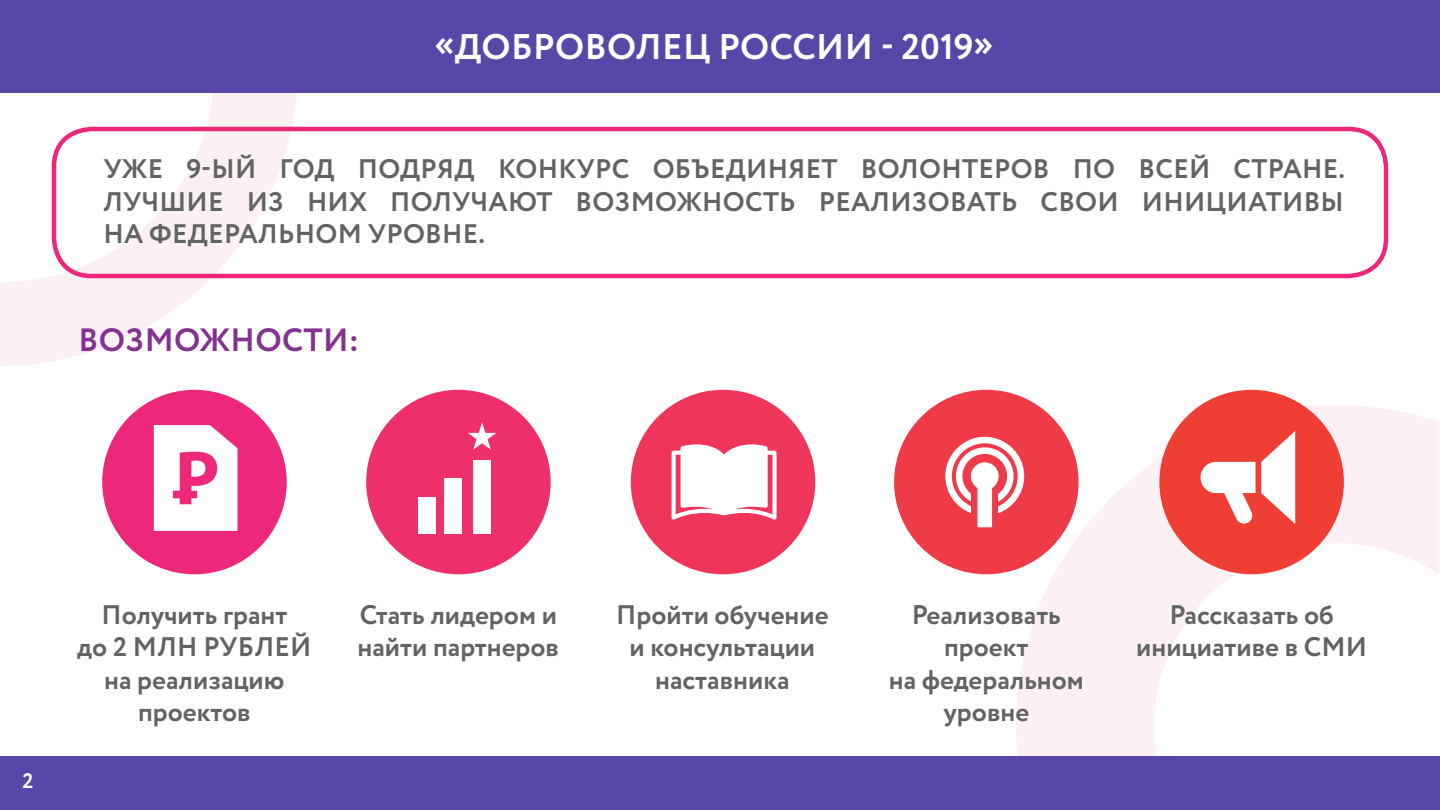
<style>
.page{position:relative;width:1440px;height:810px;background:#fff}
.page>*{position:absolute;margin:0;border:0;box-sizing:border-box;transform-origin:0 0}
.t1{font:700 35.55px "AVC";letter-spacing:.01em;color:#fff}
.t2{font:700 32.25px "AVC";letter-spacing:.01em;color:#833292}
.t3{font:700 26.85px/32.2px "AVC";color:#626366;text-align:center}
.t4{font:700 21px "AVC";color:#fff}
</style>
<div class="page">
<svg style="left:1016px;top:405px;width:423px;height:351px"></svg>
<svg style="left:0;top:93px;width:298px;height:273px"></svg>
<div style="left:0;top:756px;width:1439px;height:54px;background:#5947a8"></div>
<div style="left:0;top:0;width:1439px;height:93px;background:#5947a8"></div>
<div style="left:102px;top:390px;width:185px;height:184px;background:#ed287a;border-radius:50%"></div>
<div style="left:366px;top:390px;width:185px;height:184px;background:#ed306b;border-radius:50%"></div>
<div style="left:631px;top:390px;width:184px;height:184px;background:#ef3559;border-radius:50%"></div>
<div style="left:894px;top:390px;width:185px;height:184px;background:#ef3a47;border-radius:50%"></div>
<div style="left:1159px;top:390px;width:185px;height:184px;background:#ef3f35;border-radius:50%"></div>
<svg style="left:154px;top:425px;width:84px;height:106px"></svg>
<div style="left:418px;top:497px;width:18px;height:37px;background:#fff"></div>
<div style="left:444px;top:478px;width:18px;height:56px;background:#fff"></div>
<div style="left:473px;top:460px;width:18px;height:74px;background:#fff"></div>
<svg style="left:468px;top:422px;width:28px;height:28px"></svg>
<svg style="left:672px;top:444px;width:105px;height:76px"></svg>
<svg style="left:945px;top:437px;width:79px;height:90px"></svg>
<svg style="left:1201px;top:431px;width:94px;height:93px"></svg>
<div style="left:52px;top:127px;width:1336px;height:151px;border:5px solid #ed287a;border-radius:38px"></div>
<h1 class="t1" style="left:435px;top:34px;width:560px">«ДОБРОВОЛЕЦ РОССИИ - 2019»</h1>
<p class="t3" style="left:103px;top:153px;width:1243px;text-align:justify">УЖЕ 9-ЫЙ ГОД ПОДРЯД КОНКУРС ОБЪЕДИНЯЕТ ВОЛОНТЕРОВ ПО ВСЕЙ СТРАНЕ.<br>ЛУЧШИЕ ИЗ НИХ ПОЛУЧАЮТ ВОЗМОЖНОСТЬ РЕАЛИЗОВАТЬ СВОИ ИНИЦИАТИВЫ НА ФЕДЕРАЛЬНОМ УРОВНЕ.</p>
<p class="t2" style="left:79px;top:322px;width:282px">ВОЗМОЖНОСТИ:</p>
<p class="t4" style="left:23px;top:769px;width:13px">2</p>
<p class="t3" style="left:77px;top:599px;width:236px">Получить грант<br>до 2 МЛН РУБЛЕЙ на реализацию проектов</p>
<p class="t3" style="left:616px;top:599px;width:214px">Пройти обучение и консультации наставника</p>
<p class="t3" style="left:358px;top:599px;width:203px;text-align:left">Стать лидером и найти партнеров</p>
<p class="t3" style="left:889px;top:599px;width:197px">Реализовать проект<br>на федеральном уровне</p>
<p class="t3" style="left:1136px;top:599px;width:232px">Рассказать об инициативе в СМИ</p>
</div>
